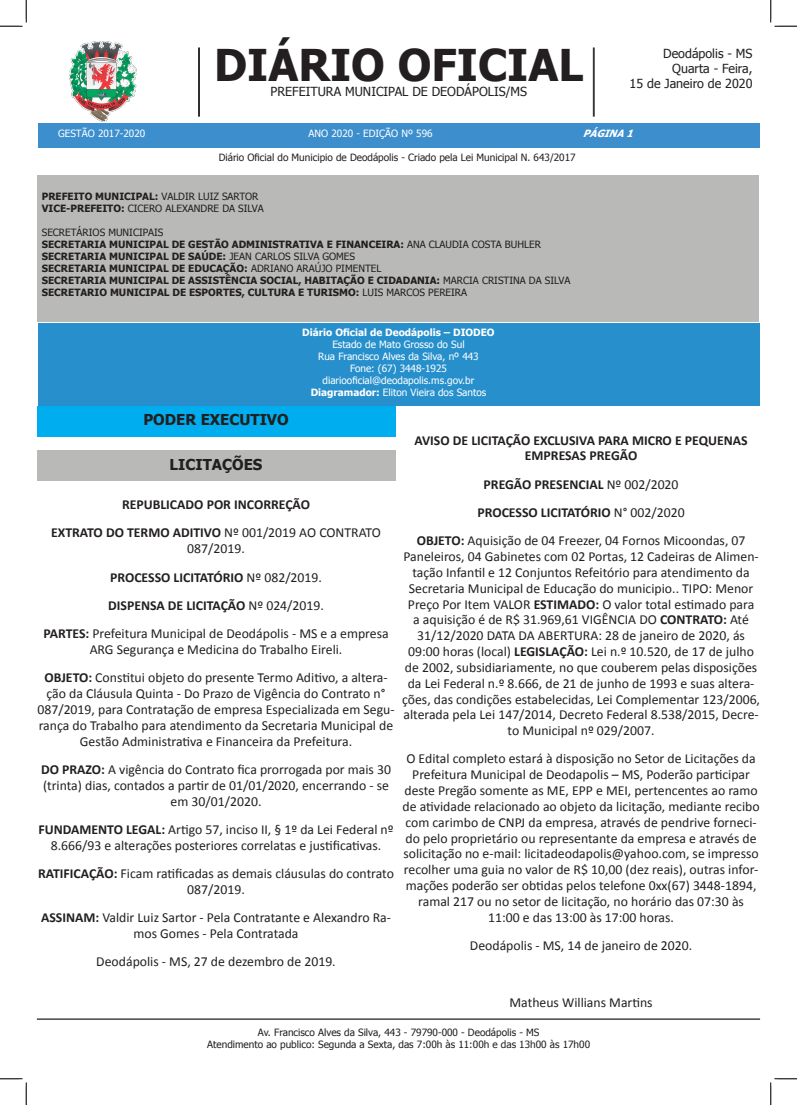
<style>
.page{position:relative;width:797px;height:1105px;background:#fff}
.page>*{position:absolute;margin:0;border:0;box-sizing:border-box;transform-origin:0 0}
.t1{font:700 43.75px "Tahoma";color:#231f20}
.t2{font:700 15px "Tahoma";color:#231f20}
.t3{font:13.75px/15.8px "Calibri";color:#231f20;text-align:center}
.t4{font:700 13.75px/15.8px "Calibri";color:#231f20;text-align:center}
.t5{font:12.5px/15px "Tahoma";color:#231f20;text-align:right}
.t6{font:700 10px/12px "Tahoma";color:#231f20}
.t7{font:10px/12px "Tahoma";color:#231f20}
.t8{font:10px/12px "Tahoma";color:#fff;text-align:center}
.t9{font:700 10px "Tahoma";color:#fff}
.t10{font:italic 700 10px "Tahoma";color:#fff}
.s1{font-weight:700}
.s2{font-weight:400}
</style>
<div class="page">
<div style="left:38px;top:323px;width:722px;height:83px;background:#2790cc"></div>
<div style="left:37px;top:175px;width:722px;height:146px;background:#b9b9b8"></div>
<hr style="left:199px;top:48px;width:1px;height:69px;background:#231f20">
<hr style="left:198px;top:48px;width:1px;height:69px;background:#231f20">
<hr style="left:594px;top:48px;width:1px;height:69px;background:#231f20">
<hr style="left:593px;top:48px;width:1px;height:69px;background:#231f20">
<div style="left:38px;top:123px;width:721px;height:25px;background:#3c8ecc"></div>
<hr style="left:37px;top:1018px;width:723px;height:2px;background:#231f20">
<img style="left:69px;top:41px;width:67px;height:80px">
<div style="left:37px;top:406px;width:358px;height:30px;background:#00aeef"></div>
<div style="left:37px;top:451px;width:358px;height:30px;background:#b9b9b8"></div>
<svg style="left:0;top:0;width:27px;height:27px"></svg>
<svg style="left:0;top:1078px;width:27px;height:27px"></svg>
<svg style="left:770px;top:0;width:27px;height:27px"></svg>
<svg style="left:770px;top:1078px;width:27px;height:27px"></svg>
<p class="t8" style="left:58px;top:128px;width:89px">GESTÃO 2017-2020</p>
<h1 class="t1" style="left:214px;top:34px;width:371px">DIÁRIO OFICIAL</h1>
<p class="t5" style="left:270px;top:85px;width:258px">PREFEITURA MUNICIPAL DE DEODÁPOLIS/MS</p>
<p class="t5" style="left:629px;top:47px;width:124px">Deodápolis - MS<br>Quarta - Feira,<br>15 de Janeiro de 2020</p>
<p class="t8" style="left:308px;top:128px;width:126px">ANO 2020 - EDIÇÃO Nº 596</p>
<p class="t7" style="left:219px;top:152px;width:358px">Diário Oficial do Municipio de Deodápolis - Criado pela Lei Municipal N. 643/2017</p>
<p class="t10" style="left:583px;top:126px;width:57px">PÁGINA1</p>
<p class="t7" style="left:42px;top:191px;width:223px"><span class="s1">PREFEITO MUNICIPAL:</span> VALDIR LUIZ SARTOR<br><span class="s1">VICE-PREFEITO:</span> CICERO ALEXANDRE DA SILVA</p>
<p class="t6" style="left:42px;top:227px;width:530px"><span class="s2">SECRETÁRIOS MUNICIPAIS<br></span>SECRETARIA MUNICIPAL DE GESTÃO ADMINISTRATIVA E FINANCEIRA: <span class="s2">ANA CLAUDIA COSTA BUHLER </span>SECRETARIA MUNICIPAL DE SAÚDE: <span class="s2">JEAN CARLOS SILVA GOMES<br></span>SECRETARIA MUNICIPAL DE EDUCAÇÃO: <span class="s2">ADRIANO ARAÚJO PIMENTEL<br></span>SECRETARIA MUNICIPAL DE ASSISTÊNCIA SOCIAL, HABITAÇÃO E CIDADANIA: <span class="s2">MARCIA CRISTINA DA SILVA </span>SECRETARIO MUNICIPAL DE ESPORTES, CULTURA E TURISMO: <span class="s2">LUIS MARCOS PEREIRA</span></p>
<p class="t9" style="left:302px;top:325px;width:194px">Diário Oficial de Deodápolis – DIODEO</p>
<p class="t8" style="left:311px;top:338px;width:177px">Estado de Mato Grosso do Sul<br>Rua Francisco Alves da Silva, nº 443<br>Fone: (67) 3448-1925 diariooficial@deodapolis.ms.gov.br<br><span class="s1">Diagramador:</span> Eliton Vieira dos Santos</p>
<p class="t2" style="left:143px;top:409px;width:147px">PODER EXECUTIVO</p>
<p class="t2" style="left:170px;top:454px;width:94px">LICITAÇÕES</p>
<p class="t4" style="left:122px;top:496px;width:189px">REPUBLICADO POR INCORREÇÃO</p>
<p class="t3" style="left:51px;top:525px;width:331px"><span class="s1">EXTRATO DO TERMO ADITIVO</span> Nº 001/2019 AO CONTRATO<br>087/2019.</p>
<p class="t4" style="left:110px;top:569px;width:213px">PROCESSO LICITATÓRIO <span class="s2">Nº 082/2019.</span></p>
<p class="t4" style="left:108px;top:597px;width:217px">DISPENSA DE LICITAÇÃO <span class="s2">Nº 024/2019.</span></p>
<p class="t3" style="left:43px;top:625px;width:347px"><span class="s1">PARTES:</span> Prefeitura Municipal de Deodápolis - MS e a empresa<br>ARG Segurança e Medicina do Trabalho Eireli.</p>
<p class="t3" style="left:37px;top:669px;width:359px"><span class="s1">OBJETO:</span> Constitui objeto do presente Termo Aditivo, a altera&shy;ção da Cláusula Quinta - Do Prazo de Vigência do Contrato n° 087/2019, para Contratação de empresa Especializada em Segu&shy;rança do Trabalho para atendimento da Secretaria Municipal de Gestão Administrativa e Financeira da Prefeitura.</p>
<p class="t3" style="left:41px;top:761px;width:351px"><span class="s1">DO PRAZO:</span> A vigência do Contrato fica prorrogada por mais 30 (trinta) dias, contados a partir de 01/01/2020, encerrando - se em 30/01/2020.</p>
<p class="t3" style="left:38px;top:821px;width:357px"><span class="s1">FUNDAMENTO LEGAL:</span> Artigo 57, inciso II, § 1º da Lei Federal nº<br>8.666/93 e alterações posteriores correlatas e justificativas.</p>
<p class="t3" style="left:38px;top:865px;width:357px"><span class="s1">RATIFICAÇÃO:</span> Ficam ratificadas as demais cláusulas do contrato<br>087/2019.</p>
<p class="t3" style="left:41px;top:909px;width:351px"><span class="s1">ASSINAM:</span> Valdir Luiz Sartor - Pela Contratante e Alexandro Ra&shy;mos Gomes - Pela Contratada</p>
<p class="t3" style="left:96px;top:953px;width:241px">Deodápolis - MS, 27 de dezembro de 2019.</p>
<p class="t4" style="left:414px;top:432px;width:335px">AVISO DE LICITAÇÃO EXCLUSIVA PARA MICRO E PEQUENAS<br>EMPRESAS PREGÃO</p>
<p class="t4" style="left:483px;top:476px;width:196px">PREGÃO PRESENCIAL <span class="s2">Nº 002/2020</span></p>
<p class="t4" style="left:477px;top:504px;width:209px">PROCESSO LICITATÓRIO <span class="s2">N° 002/2020</span></p>
<p class="t3" style="left:402px;top:532px;width:359px"><span class="s1">OBJETO:</span> Aquisição de 04 Freezer, 04 Fornos Micoondas, 07<br>Paneleiros, 04 Gabinetes com 02 Portas, 12 Cadeiras de Alimen&shy;tação Infantil e 12 Conjuntos Refeitório para atendimento da Secretaria Municipal de Educação do municipio.. TIPO: Menor Preço Por Item VALOR <span class="s1">ESTIMADO:</span> O valor total estimado para<br>a aquisição é de R$ 31.969,61 VIGÊNCIA DO <span class="s1">CONTRATO:</span> Até 31/12/2020 DATA DA ABERTURA: 28 de janeiro de 2020, ás 09:00 horas (local) <span class="s1">LEGISLAÇÃO:</span> Lei n.º 10.520, de 17 de julho de 2002, subsidiariamente, no que couberem pelas disposições da Lei Federal n.º 8.666, de 21 de junho de 1993 e suas altera&shy;ções, das condições estabelecidas, Lei Complementar 123/2006, alterada pela Lei 147/2014, Decreto Federal 8.538/2015, Decre&shy;to Municipal nº 029/2007.</p>
<p class="t3" style="left:402px;top:751px;width:359px">O Edital completo estará à disposição no Setor de Licitações da Prefeitura Municipal de Deodapolis – MS, Poderão participar deste Pregão somente as ME, EPP e MEI, pertencentes ao ramo de atividade relacionado ao objeto da licitação, mediante recibo com carimbo de CNPJ da empresa, através de pendrive forneci&shy;do pelo proprietário ou representante da empresa e através de solicitação no e-mail: licitadeodapolis@yahoo.com, se impresso recolher uma guia no valor de R$ 10,00 (dez reais), outras infor&shy;mações poderão ser obtidas pelos telefone 0xx(67) 3448-1894, ramal 217 ou no setor de licitação, no horário das 07:30 às 11:00 e das 13:00 às 17:00 horas.</p>
<p class="t3" style="left:470px;top:937px;width:224px">Deodápolis - MS, 14 de janeiro de 2020.</p>
<p class="t3" style="left:509px;top:994px;width:145px">Matheus Willians Martins</p>
<p class="t7" style="left:207px;top:1027px;width:384px;text-align:center">Av. Francisco Alves da Silva, 443 - 79790-000 - Deodápolis - MS<br>Atendimento ao publico: Segunda a Sexta, das 7:00h às 11:00h e das 13h00 às 17h00</p>
</div>
